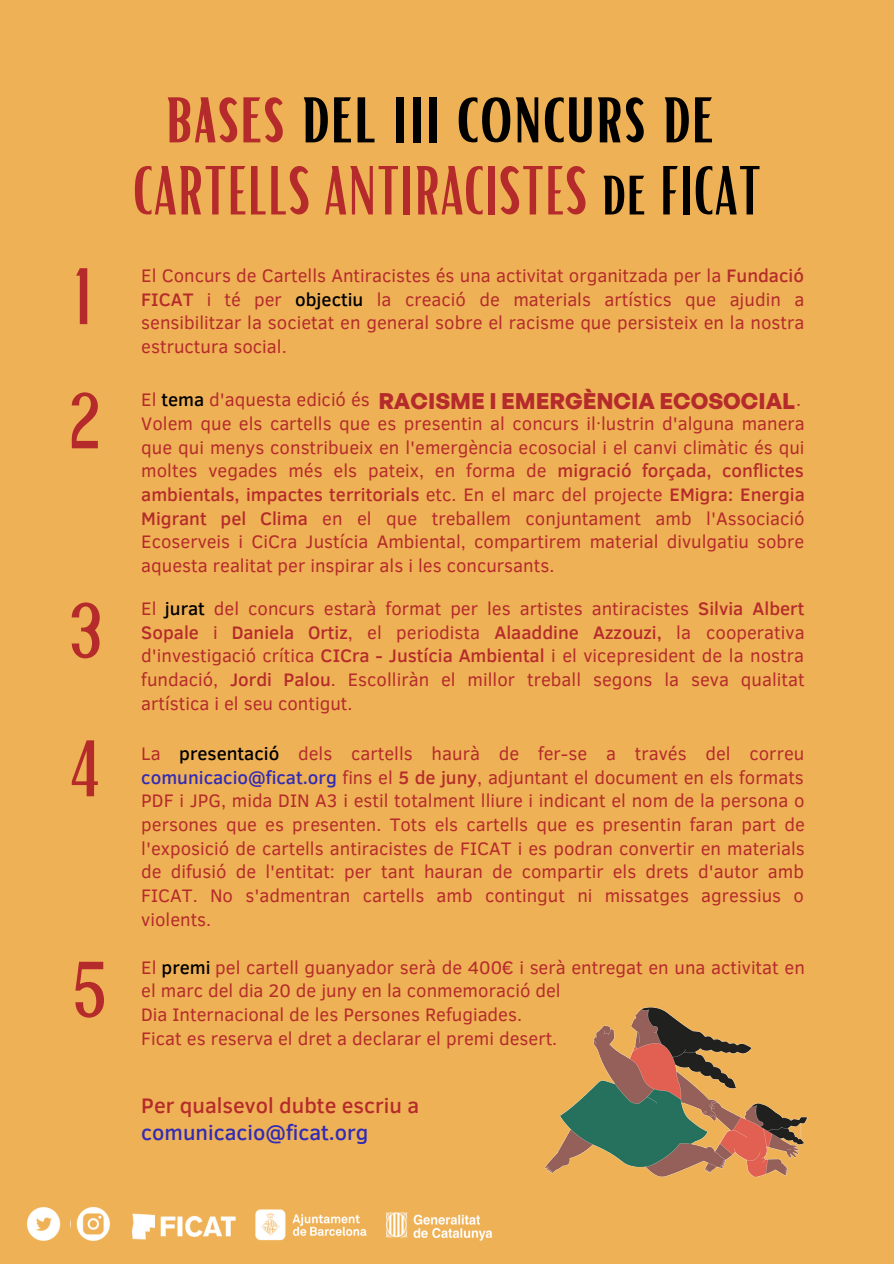
<style>
.page{position:relative;width:894px;height:1264px;background:#fff}
.page>*{position:absolute;margin:0;border:0;box-sizing:border-box;transform-origin:0 0}
.t1{font:77.85px "Bright";color:#000}
.t2{font:77.25px "Bright";color:#b52b2b}
.t3{font:66.9px "Bright";color:#b52b2b}
.t4{font:700 22.05px "General Sans";color:#b52b2b}
.t5{font:500 21.6px "Clear Sans";color:#b52b2b}
.t6{font:500 21.6px "Clear Sans";color:#322bb5}
.t7{font:18.6px/23.7px "Clear Sans";color:#b52b2b;text-align:justify}
.s1{color:#b52b2b}
.s2{color:#000}
.s3{font-weight:500}
.s4{font-weight:500;color:#000}
.s5{font-weight:500;color:#322bb5}
</style>
<div class="page">
<div style="left:0;top:0;width:893px;height:1263px;background:#efb155"></div>
<img style="left:27px;top:1207px;width:83px;height:34px">
<img style="left:131px;top:1213px;width:105px;height:27px">
<img style="left:255px;top:1209px;width:112px;height:32px">
<img style="left:386px;top:1212px;width:107px;height:29px">
<img style="left:544px;top:1007px;width:264px;height:171px">
<p class="t1" style="left:164px;top:64px;width:551px"><span class="s1">bases</span> del iii concurs de</p>
<p class="t3" style="left:133px;top:147px;width:630px">CARTELLS ANTIRACISTES <span class="s2">de FICAT</span></p>
<p class="t2" style="left:72px;top:247px;width:20px">1</p>
<p class="t2" style="left:68px;top:371px;width:35px">2</p>
<p class="t7" style="left:141px;top:262px;width:664px">El Concurs de Cartells Antiracistes és una activitat organitzada per la <span class="s3">Fundació FICAT</span> i té per <span class="s4">objectiu</span> la creació de materials artístics que ajudin a sensibilitzar la societat en general sobre el racisme que persisteix en la nostra estructura social.</p>
<p class="t7" style="left:141px;top:387px;width:230px">El <span class="s4">tema</span> d'aquesta edició és</p>
<p class="t4" style="left:378px;top:387px;width:418px">RACISME I EMERGÈNCIA ECOSOCIAL</p>
<p class="t7" style="left:796px;top:387px;width:7px">.</p>
<p class="t7" style="left:141px;top:411px;width:665px">Volem que els cartells que es presentin al concurs il·lustrin d'alguna manera que qui menys constribueix en l'emergència ecosocial i el canvi climàtic és qui moltes vegades més els pateix, en forma de <span class="s3">migració forçada, conflictes ambientals, impactes territorials</span> etc. En el marc del projecte <span class="s3">EMigra: Energia Migrant pel Clima</span> en el que treballem conjuntament amb l'Associació Ecoserveis i CiCra Justícia Ambiental, compartirem material divulgatiu sobre aquesta realitat per inspirar als i les concursants.</p>
<p class="t2" style="left:68px;top:581px;width:37px">3</p>
<p class="t2" style="left:68px;top:719px;width:35px">4</p>
<p class="t7" style="left:141px;top:595px;width:664px">El <span class="s4">jurat</span> del concurs estarà format per les artistes antiracistes <span class="s3">Silvia Albert Sopale</span> i <span class="s3">Daniela Ortiz</span>, el periodista <span class="s3">Alaaddine Azzouzi,</span> la cooperativa d'investigació crítica <span class="s3">CICra - Justícia Ambiental</span> i el vicepresident de la nostra fundació, <span class="s3">Jordi Palou</span>. Escolliràn el millor treball segons la seva qualitat artística i el seu contigut.</p>
<p class="t7" style="left:141px;top:740px;width:665px">La <span class="s4">presentació</span> dels cartells haurà de fer-se a través del correu <span class="s5">comunicacio@ficat.org</span> fins el <span class="s3">5 de juny</span>, adjuntant el document en els formats PDF i JPG, mida DIN A3 i estil totalment lliure i indicant el nom de la persona o persones que es presenten. Tots els cartells que es presentin faran part de l'exposició de cartells antiracistes de FICAT i es podran convertir en materials de difusió de l'entitat: per tant hauran de compartir els drets d'autor amb FICAT. No s'admentran cartells amb contingut ni missatges agressius o violents.</p>
<p class="t2" style="left:71px;top:940px;width:38px">5</p>
<p class="t7" style="left:141px;top:954px;width:665px">El <span class="s4">premi</span> pel cartell guanyador serà de 400€ i serà entregat en una activitat en el marc del dia 20 de juny en la conmemoració del</p>
<p class="t7" style="left:141px;top:1001px;width:382px">Dia Internacional de les Persones Refugiades.</p>
<p class="t7" style="left:141px;top:1025px;width:417px">Ficat es reserva el dret a declarar el premi desert.</p>
<p class="t5" style="left:141px;top:1089px;width:279px">Per qualsevol dubte escriu a</p>
<p class="t6" style="left:141px;top:1116px;width:229px">comunicacio@ficat.org</p>
</div>
